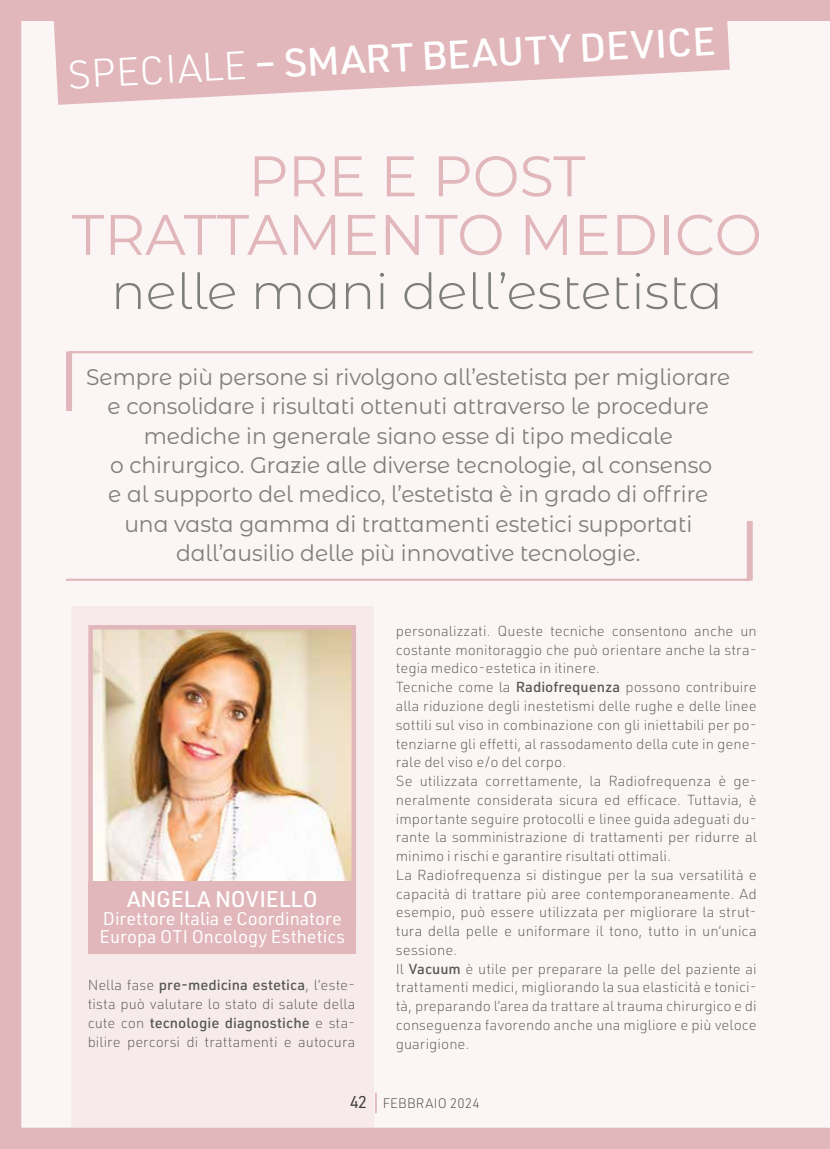
<style>
.page{position:relative;width:830px;height:1149px;background:#fff}
.page>*{position:absolute;margin:0;border:0;box-sizing:border-box;transform-origin:0 0}
.t1{font:57px/58.5px "Montserrat";color:#e1b7bb;text-align:center}
.t2{font:300 49.5px "Montserrat Alternates";color:#7e7e7d;scale:1.04 1}
.t3{font:500 39px "URWDIN";color:#fff;scale:1.04 1}
.t4{font:22.5px/29.4px "Montserrat Alternates";letter-spacing:-.005em;color:#7e7e7d;text-align:center}
.t5{font:500 22.2px "URWDIN";letter-spacing:-.005em;color:#fff}
.t6{font:18px/18px "URWDIN";color:#fff}
.t7{font:200 14.25px/18.8px "URWDIN";color:#575756}
.t8{font:200 13.5px "URWDIN";letter-spacing:.02em;color:#3c3c3b}
.s1{font-weight:300}
.s2{font-weight:500}
.s3{font-weight:400;font-size:16.8px}
.s4{font-size:22.35px;color:#e1b7bb}
</style>
<div class="page">
<div style="left:0;top:0;width:829px;height:1148px;background:#fbf5f5"></div>
<div style="left:71px;top:606px;width:302px;height:542px;background:#f6eaeb"></div>
<div style="left:0;top:0;width:21px;height:1148px;background:#e1b7bb"></div>
<div style="left:0;top:1127px;width:829px;height:21px;background:#e1b7bb"></div>
<div style="left:0;top:0;width:829px;height:21px;background:#e1b7bb"></div>
<hr style="left:69px;top:351px;width:683px;height:2px;background:#e1b7bb">
<div style="left:66px;top:351px;width:6px;height:60px;background:#e1b7bb"></div>
<hr style="left:66px;top:578px;width:684px;height:2px;background:#e1b7bb">
<div style="left:746px;top:520px;width:6px;height:60px;background:#e1b7bb"></div>
<svg style="left:53px;top:21px;width:676px;height:84px;fill:#e1b7bb"></svg>
<img style="left:93px;top:630px;width:258px;height:250px">
<div style="left:88px;top:625px;width:268px;height:306px;border:4px solid #e1b7bb"></div>
<div style="left:88px;top:880px;width:268px;height:72px;background:#e1b7bb"></div>
<h3 class="t3" style="left:66px;top:49px;width:625px;rotate:-3deg"><span class="s1">SPECIALE</span> – SMART BEAUTY DEVICE</h3>
<h1 class="t1" style="left:72px;top:145px;width:691px">PRE E POST<br>TRATTAMENTO MEDICO</h1>
<h2 class="t2" style="left:111px;top:258px;width:589px">nelle mani dell’estetista</h2>
<p class="t4" style="left:86px;top:361px;width:645px">Sempre più persone si rivolgono all’estetista per migliorare e consolidare i risultati ottenuti attraverso le procedure mediche in generale siano esse di tipo medicale<br>o chirurgico. Grazie alle diverse tecnologie, al consenso<br>e al supporto del medico, l’estetista è in grado di offrire una vasta gamma di trattamenti estetici supportati dall’ausilio delle più innovative tecnologie.</p>
<h3 class="t5" style="left:127px;top:884px;width:192px">ANGELA NOVIELLO</h3>
<p class="t6" style="left:100px;top:908px;width:247px">Direttore Italia e Coordinatore<br>Europa OTI Oncology Esthetics</p>
<p class="t7" style="left:88px;top:975px;width:269px;text-align:justify">Nella fase <span class="s2">pre-medicina estetica</span>, l’este&shy;tista può valutare lo stato di salute della cute con <span class="s2">tecnologie diagnostiche</span> e sta&shy;bilire percorsi di trattamenti e autocura</p>
<p class="t7" style="left:395px;top:621px;width:362px">personalizzati. Queste tecniche consentono anche un costante monitoraggio che può orientare anche la stra&shy;tegia medico-estetica in itinere.<br>Tecniche come la <span class="s2">Radiofrequenza</span> possono contribuire alla riduzione degli inestetismi delle rughe e delle linee sottili sul viso in combinazione con gli iniettabili per po&shy;tenziarne gli effetti, al rassodamento della cute in gene&shy;rale del viso e/o del corpo.<br>Se utilizzata correttamente, la Radiofrequenza è ge&shy;neralmente considerata sicura ed efficace. Tuttavia, è importante seguire protocolli e linee guida adeguati du&shy;rante la somministrazione di trattamenti per ridurre al minimo i rischi e garantire risultati ottimali.<br>La Radiofrequenza si distingue per la sua versatilità e capacità di trattare più aree contemporaneamente. Ad esempio, può essere utilizzata per migliorare la strut&shy;tura della pelle e uniformare il tono, tutto in un’unica sessione.<br>Il <span class="s2">Vacuum</span> è utile per preparare la pelle del paziente ai trattamenti medici, migliorando la sua elasticità e tonici&shy;tà, preparando l’area da trattare al trauma chirurgico e di conseguenza favorendo anche una migliore e più veloce guarigione.</p>
<p class="t8" style="left:350px;top:1093px;width:131px"><span class="s3">42</span> <span class="s4">|</span> FEBBRAIO 2024</p>
</div>
